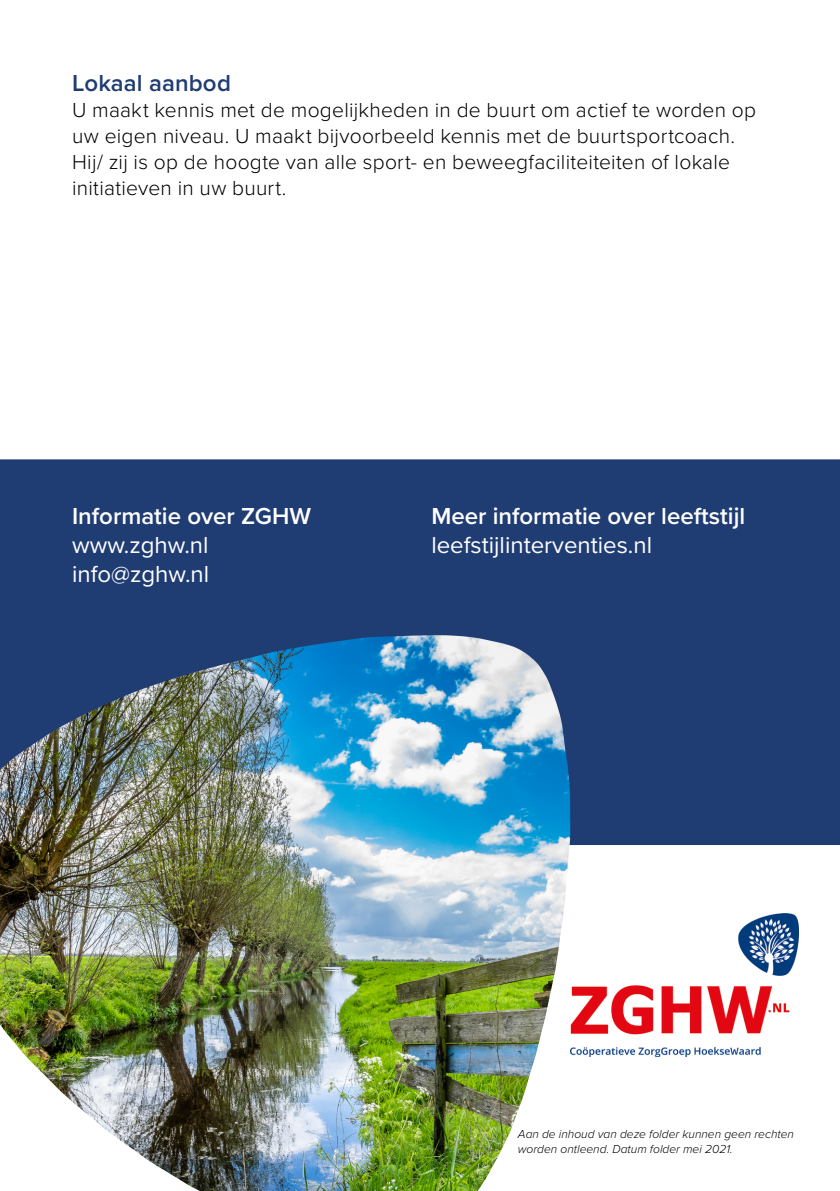
<style>
.page{position:relative;width:840px;height:1191px;background:#fff}
.page>*{position:absolute;margin:0;border:0;box-sizing:border-box;transform-origin:0 0}
.t1{font:24px/28.8px "Proxima Nova";color:#fff}
.t2{font:600 24px "Proxima Nova";color:#fff}
.t3{font:600 24px "Proxima Nova";letter-spacing:.005em;color:#1f3c73}
.t4{font:300 21px/26px "Proxima Nova";letter-spacing:.01em;color:#000}
.t5{font:italic 300 12px/14.4px "Proxima Nova";color:#000}
</style>
<div class="page">
<div style="left:1px;top:460px;width:837px;height:384px;background:#1f3c73"></div>
<img style="left:0;top:635px;width:570px;height:556px">
<img style="left:570px;top:913px;width:227px;height:143px">
<p class="t3" style="left:72px;top:65px;width:160px">Lokaal aanbod</p>
<p class="t4" style="left:72px;top:96px;width:685px">U maakt kennis met de mogelijkheden in de buurt om actief te worden op uw eigen niveau. U maakt bijvoorbeeld kennis met de buurtsportcoach.<br>Hij/ zij is op de hoogte van alle sport- en beweegfaciliteiteiten of lokale initiatieven in uw buurt.</p>
<p class="t2" style="left:72px;top:498px;width:240px">Informatie over ZGHW</p>
<p class="t1" style="left:72px;top:530px;width:138px">www.zghw.nl info@zghw.nl</p>
<p class="t2" style="left:431px;top:498px;width:315px">Meer informatie over leeftstijl</p>
<p class="t1" style="left:431px;top:530px;width:222px">leefstijlinterventies.nl</p>
<p class="t5" style="left:517px;top:1126px;width:277px">Aan de inhoud van deze folder kunnen geen rechten worden ontleend. Datum folder mei 2021.</p>
</div>
